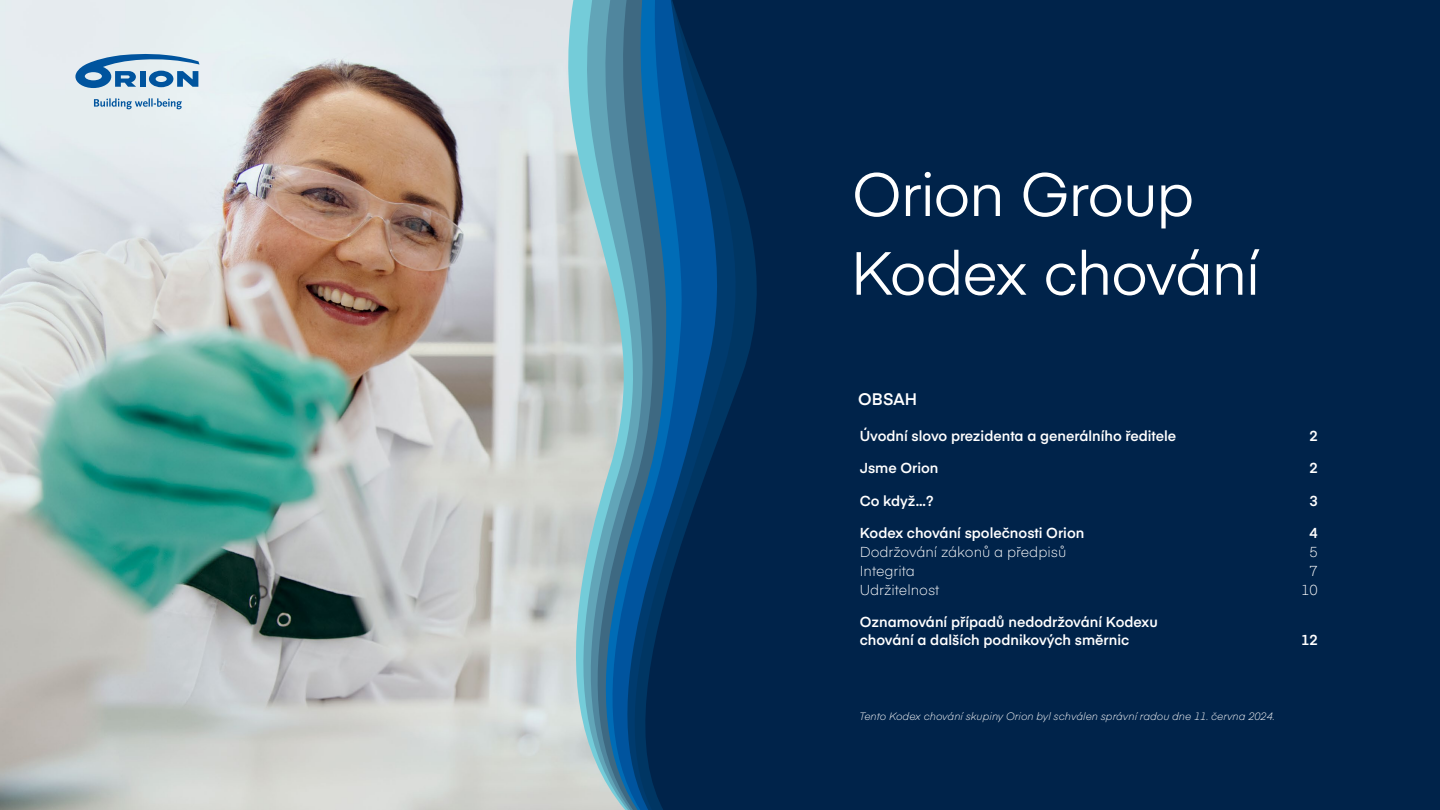
<style>
.page{position:relative;width:1440px;height:810px;background:#fff}
.page>*{position:absolute;margin:0;border:0;box-sizing:border-box;transform-origin:0 0}
.t1{font:60px "Eina 03";letter-spacing:-.025em;color:#fff}
.h1_sub{font:600 16.5px "Eina 03";letter-spacing:.01em;color:#fff}
.TOC_1{font:600 14.25px/18px "Eina 03";color:#fff}
.TOC_2{font:300 14.25px "Eina 03";color:#fff}
.Leipis{font:italic 300 10.5px "Eina 03";color:#fff}
</style>
<div class="page">
<img style="left:0;top:1px;width:547px;height:809px">
<svg style="left:558px;top:0;width:331px;height:810px;background:#224d71"></svg>
<div style="left:889px;top:0;width:551px;height:810px;background:#00234a"></div>
<svg style="left:75px;top:54px;width:125px;height:34px;background:#79a5c9"></svg>
<svg style="left:94px;top:98px;width:88px;height:11px"></svg>
<h1 class="t1" style="left:852px;top:150px;width:344px">Orion Group</h1>
<h1 class="t1" style="left:850px;top:229px;width:411px">Kodex chování</h1>
<p class="h1_sub" style="left:858px;top:387px;width:61px">OBSAH</p>
<p class="TOC_1" style="left:860px;top:426px;width:318px">Úvodní slovo prezidenta a generálního ředitele</p>
<p class="TOC_1" style="left:1310px;top:426px;width:10px">2</p>
<p class="TOC_1" style="left:860px;top:458px;width:80px">Jsme Orion</p>
<p class="TOC_1" style="left:1310px;top:458px;width:10px">2</p>
<p class="TOC_1" style="left:860px;top:491px;width:75px">Co když...?</p>
<p class="TOC_1" style="left:1310px;top:491px;width:10px">3</p>
<p class="TOC_1" style="left:860px;top:523px;width:226px">Kodex chování společnosti Orion</p>
<p class="TOC_1" style="left:1310px;top:523px;width:10px">4</p>
<p class="TOC_2" style="left:860px;top:541px;width:208px">Dodržování zákonů a předpisů</p>
<p class="TOC_2" style="left:1310px;top:541px;width:10px">5</p>
<p class="TOC_2" style="left:860px;top:560px;width:57px">Integrita</p>
<p class="TOC_2" style="left:1310px;top:560px;width:10px">7</p>
<p class="TOC_2" style="left:860px;top:579px;width:81px">Udržitelnost</p>
<p class="TOC_2" style="left:1301px;top:579px;width:18px">10</p>
<p class="TOC_1" style="left:860px;top:612px;width:300px">Oznamování případů nedodržování Kodexu chování a dalších podnikových směrnic</p>
<p class="TOC_1" style="left:1301px;top:630px;width:18px">12</p>
<p class="Leipis" style="left:860px;top:708px;width:417px">Tento Kodex chování skupiny Orion byl schválen správní radou dne 11. června 2024.</p>
</div>
